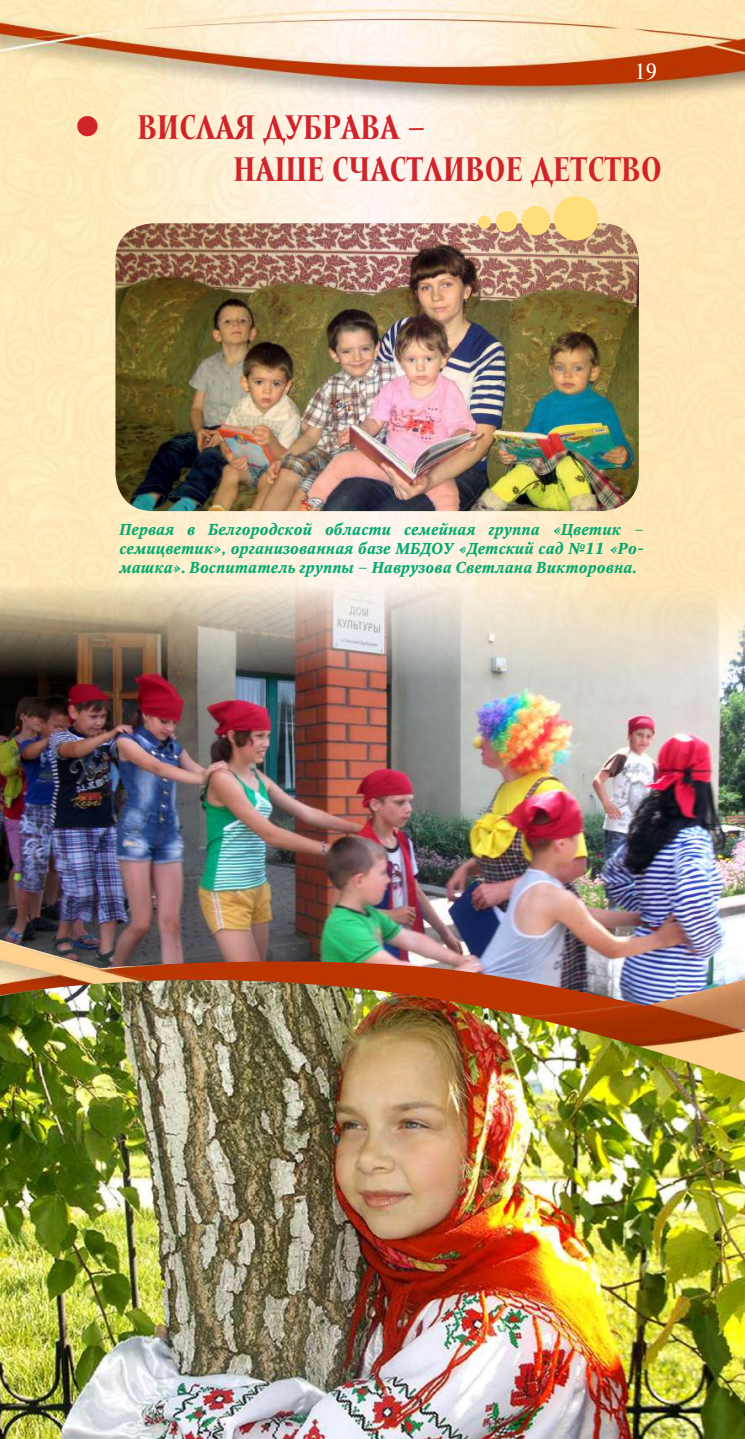
<style>
.page{position:relative;width:745px;height:1439px;background:#fff}
.page>*{position:absolute;margin:0;border:0;box-sizing:border-box;transform-origin:0 0}
.t1{font:700 35px/42px "Mramor Medium Pro";color:#d1232a}
.t2{font:21px "Newton C";color:#fff}
.t3{font:italic 700 15.75px/18.9px "Octava";color:#09aa71;text-align:justify}
</style>
<div class="page">
<img style="left:0;top:0;width:744px;height:556px">
<img style="left:0;top:556px;width:744px;height:424px">
<img style="left:0;top:962px;width:1px;height:477px">
<img style="left:0;top:980px;width:744px;height:459px">
<img style="left:115px;top:223px;width:523px;height:288px">
<svg style="left:495px;top:195px;width:104px;height:47px;background:#f1d291"></svg>
<svg style="left:477px;top:215px;width:14px;height:14px"></svg>
<svg style="left:77px;top:116px;width:21px;height:21px"></svg>
<h2 class="t2" style="left:634px;top:59px;width:24px">19</h2>
<h1 class="t1" style="left:233px;top:108px;width:430px;text-indent:-133px">z ВИСЛАЯ ДУБРАВА –<br>НАШЕ СЧАСТЛИВОЕ ДЕТСТВО</h1>
<p class="t3" style="left:119px;top:520px;width:525px">Первая в Белгородской области семейная группа «Цветик – семицветик», организованная базе МБДОУ «Детский сад №11 «Ро&shy;машка». Воспитатель группы – Наврузова Светлана Викторовна.</p>
</div>
